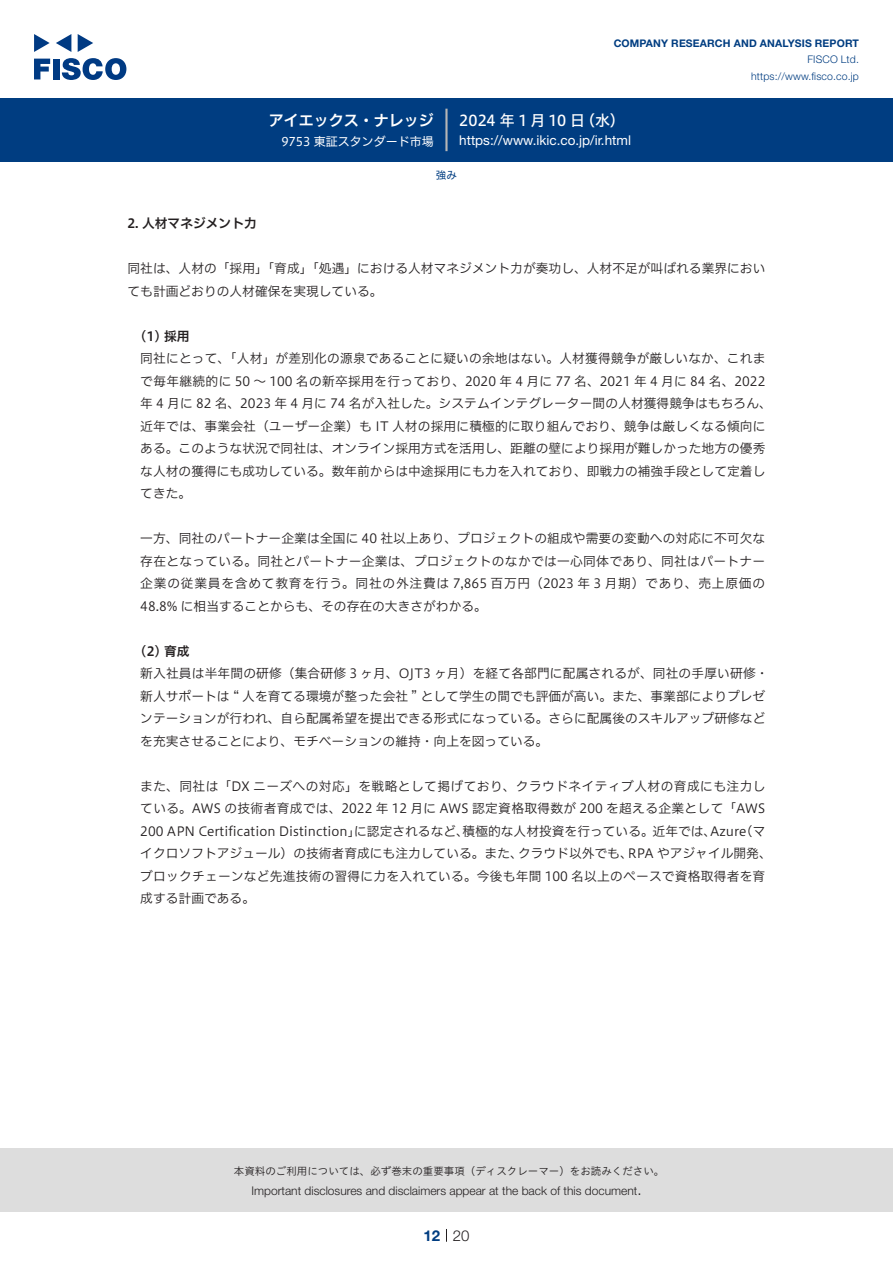
<style>
.page{position:relative;width:893px;height:1263px;background:#fff}
.page>*{position:absolute;margin:0;border:0;box-sizing:border-box;transform-origin:0 0}
.t1{font:15px "Hiragino UD Sans F Std N W5";color:#fff}
.t2{font:15px "Hiragino UD Sans F Std N W6";color:#fff}
.t3{font:300 15px "Helvetica Neue LT Std";color:#231f20}
.t4{font:700 15px "Helvetica Neue LT Std";color:#003d81}
.t5{font:13.5px "Helvetica Neue LT Std";color:#fff}
.t6{font:12.75px/22.5px "Hiragino UD Sans F Std N W3";color:#231f20}
.t7{font:12.75px/22.5px "Hiragino UD Sans F Std N W3";letter-spacing:.025em;color:#231f20;text-align:right}
.t8{font:12.75px "Hiragino UD Sans F Std N W6";color:#231f20}
.t9{font:300 12px "Helvetica Neue LT Std";color:#231f20}
.t10{font:12px "Hiragino UD Sans F Std N W4";color:#fff}
.t11{font:10.5px "Hiragino UD Sans Std W3";color:#231f20}
.t12{font:700 10.5px "Helvetica Neue LT Std";letter-spacing:.015em;color:#003d81}
.t13{font:300 10.5px/16.5px "Helvetica Neue LT Std";letter-spacing:.015em;color:#003d81;text-align:right}
.t14{font:10.5px "Hiragino UD Sans F Std N W4";color:#003d81}
</style>
<div class="page">
<div style="left:0;top:1148px;width:893px;height:64px;background:#ddd"></div>
<svg style="left:34px;top:59px;width:16px;height:20px"></svg>
<div style="left:53px;top:59px;width:6px;height:20px;background:#003a83"></div>
<svg style="left:62px;top:58px;width:64px;height:22px"></svg>
<svg style="left:34px;top:34px;width:16px;height:18px"></svg>
<svg style="left:78px;top:34px;width:15px;height:18px"></svg>
<svg style="left:56px;top:34px;width:15px;height:18px"></svg>
<div style="left:0;top:98px;width:893px;height:64px;background:#003d81"></div>
<hr style="left:445px;top:109px;width:3px;height:42px;background:#b5b5b6">
<svg style="left:446px;top:1229px;width:1px;height:13px"></svg>
<p class="t2" style="left:269px;top:109px;width:167px">アイエックス・ナレッジ</p>
<p class="t10" style="left:281px;top:132px;width:154px">9753 東証スタンダード市場</p>
<p class="t12" style="left:614px;top:37px;width:247px">COMPANY RESEARCH AND ANALYSIS REPORT</p>
<p class="t13" style="left:751px;top:51px;width:109px">FISCO Ltd. https://www.fisco.co j p.</p>
<p class="t1" style="left:580px;top:109px;width:46px">（水(</p>
<p class="t1" style="left:459px;top:109px;width:127px">2024 年 1 月 10 日</p>
<p class="t5" style="left:459px;top:132px;width:173px">https://www.ikic.co j p. .i r/ html</p>
<p class="t14" style="left:436px;top:167px;width:22px">強み</p>
<p class="t8" style="left:128px;top:214px;width:131px">2. 人材マネジメント力</p>
<p class="t6" style="left:128px;top:256px;width:639px">同社は、人材の「採用」「育成」「処遇」における人材マネジメント力が奏功し、人材不足が叫ばれる業界においても計画どおりの人材確保を実現している。</p>
<p class="t8" style="left:140px;top:326px;width:51px">1( )採用</p>
<p class="t6" style="left:140px;top:346px;width:633px">同社にとって、「人材」が差別化の源泉であることに疑いの余地はない。人材獲得競争が厳しいなか、これまで毎年継続的に 50 ～ 100 名の新卒採用を行っており、2020 年 4 月に 77 名、2021 年 4 月に 84 名、2022年 4 月に 82 名、2023 年 4 月に 74 名が入社した。システムインテグレーター間の人材獲得競争はもちろん、近年では、事業会社（ユーザー企業）も IT 人材の採用に積極的に取り組んでおり、競争は厳しくなる傾向にある。このような状況で同社は、オンライン採用方式を活用し、距離の壁により採用が難しかった地方の優秀な人材の獲得にも成功している。数年前からは中途採用にも力を入れており、即戦力の補強手段として定着してきた。</p>
<p class="t6" style="left:140px;top:526px;width:627px;text-align:justify">一方、同社のパートナー企業は全国に 40 社以上あり、プロジェクトの組成や需要の変動への対応に不可欠な存在となっている。同社とパートナー企業は、プロジェクトのなかでは一心同体であり、同社はパートナー企業の従業員を含めて教育を行う。同社の外注費は 7,865 百万円（2023 年 3 月期）であり、売上原価の48.8% に相当することからも、その存在の大きさがわかる。</p>
<p class="t8" style="left:140px;top:641px;width:51px">2( )育成</p>
<p class="t6" style="left:140px;top:661px;width:630px">新入社員は半年間の研修（集合研修 3 ヶ月、OJT3 ヶ月）を経て各部門に配属されるが、同社の手厚い研修・新人サポートは “ 人を育てる環境が整った会社 ” として学生の間でも評価が高い。また、事業部によりプレゼンテーションが行われ、自ら配属希望を提出できる形式になっている。さらに配属後のスキルアップ研修などを充実させることにより、モチベーションの維持・向上を図っている。</p>
<p class="t7" style="left:140px;top:774px;width:627px">また、同社は「DX ニーズへの対応」を戦略として掲げており、クラウドネイティブ人材の育成にも注力している。AWS の技術者育成では、2022 年 12 月に AWS 認定資格取得数が 200 を超える企業として「AWS（マ</p>
<p class="t6" style="left:354px;top:819px;width:116px">に認定されるなど、</p>
<p class="t6" style="left:463px;top:819px;width:255px">積極的な人材投資を行っている。近年では、</p>
<p class="t6" style="left:140px;top:819px;width:222px">200 APN Certification Distinction」</p>
<p class="t6" style="left:710px;top:819px;width:38px">Azure</p>
<p class="t6" style="left:140px;top:841px;width:627px">イクロソフトアジュール）の技術者育成にも注力している。また、<br>ブロックチェーンなど先進技術の習得に力を入れている。今後も年間 100 名以上のペースで資格取得者を育成する計画である。</p>
<p class="t6" style="left:628px;top:841px;width:145px">RPA やアジャイル開発、</p>
<p class="t6" style="left:518px;top:841px;width:116px">クラウド以外でも、</p>
<p class="t11" style="left:234px;top:1163px;width:432px">本資料のご利用については、必ず巻末の重要事項（ディスクレーマー）をお読みください。</p>
<p class="t3" style="left:637px;top:1180px;width:6px">.</p>
<p class="t9" style="left:251px;top:1183px;width:387px">Important disclosures and disclaimers appear at the back of this document</p>
<p class="t4" style="left:423px;top:1226px;width:18px">12</p>
<p class="t3" style="left:453px;top:1226px;width:18px">20</p>
</div>
